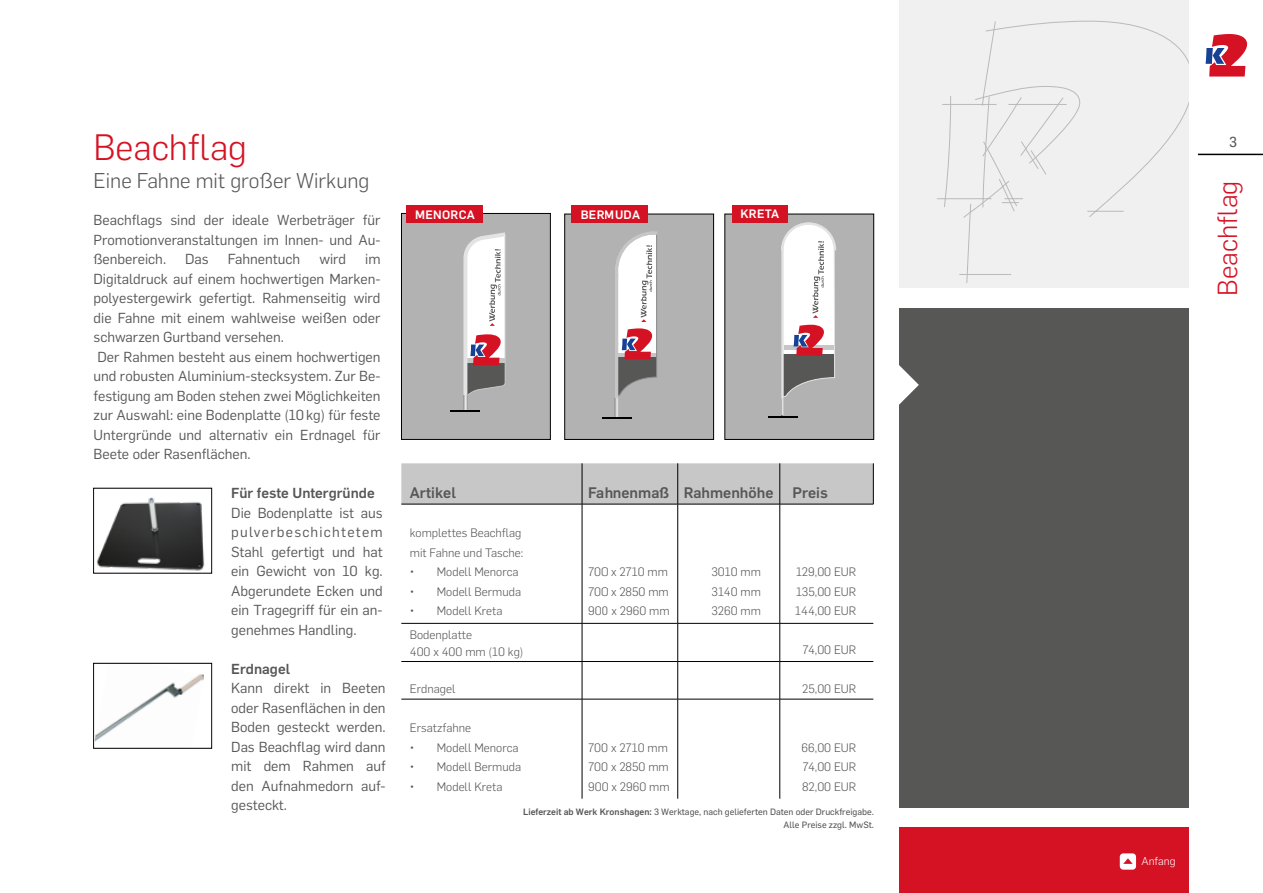
<style>
.page{position:relative;width:1263px;height:893px;background:#fff}
.page>*{position:absolute;margin:0;border:0;box-sizing:border-box;transform-origin:0 0}
.Überschriften_rot{font:300 36px "Flama";color:#d51224}
.INHALT_-_Register_se{font:300 27px "Flama";color:#d51224}
.Subheadline{font:300 21px "Flama";color:#575756}
.t1{font:500 15px "Flama";color:#575756}
.Fließtext{font:14.25px/19.5px "Flama";color:#575756;text-align:justify}
.Fließtext-2{font:500 14.25px "Flama";color:#575756}
.t2{font:14.25px "Flama Basic";color:#575756}
.Tabelle{font:300 12px "Flama";color:#575756}
.Überschrift_weiß_mit{font:500 12px "Flama";letter-spacing:.02em;color:#fff}
.t3{font:300 11.1px "Flama";color:#fff}
.t4{font:9px "Flama Basic";color:#575756}
.s1{font-family:"Flama";font-weight:500}
</style>
<div class="page">
<div style="left:899px;top:308px;width:289px;height:500px;background:#575756"></div>
<div style="left:899px;top:827px;width:289px;height:66px;background:#d51224"></div>
<svg style="left:899px;top:365px;width:20px;height:40px"></svg>
<hr style="left:1198px;top:154px;width:65px;height:1px;background:#000">
<svg style="left:1205px;top:34px;width:42px;height:43px"></svg>
<div style="left:1120px;top:853px;width:16px;height:17px;background:#fff;border-radius:3px"></div>
<svg style="left:1123px;top:858px;width:10px;height:6px"></svg>
<div style="left:401px;top:463px;width:472px;height:41px;background:#c7c7c7"></div>
<hr style="left:582px;top:463px;width:1px;height:41px;background:#000">
<hr style="left:677px;top:463px;width:1px;height:41px;background:#000">
<hr style="left:779px;top:463px;width:1px;height:41px;background:#000">
<hr style="left:873px;top:463px;width:1px;height:41px;background:#000">
<hr style="left:401px;top:504px;width:181px;height:1px;background:#000">
<hr style="left:582px;top:504px;width:96px;height:1px;background:#000">
<hr style="left:678px;top:504px;width:102px;height:1px;background:#000">
<hr style="left:780px;top:504px;width:93px;height:1px;background:#000">
<hr style="left:401px;top:623px;width:181px;height:1px;background:#000">
<hr style="left:582px;top:623px;width:96px;height:1px;background:#000">
<hr style="left:678px;top:623px;width:102px;height:1px;background:#000">
<hr style="left:780px;top:623px;width:93px;height:1px;background:#000">
<hr style="left:401px;top:661px;width:181px;height:1px;background:#000">
<hr style="left:582px;top:661px;width:96px;height:1px;background:#000">
<hr style="left:678px;top:661px;width:102px;height:1px;background:#000">
<hr style="left:780px;top:661px;width:93px;height:1px;background:#000">
<hr style="left:401px;top:699px;width:181px;height:1px;background:#000">
<hr style="left:582px;top:699px;width:96px;height:1px;background:#000">
<hr style="left:678px;top:699px;width:102px;height:1px;background:#000">
<hr style="left:780px;top:699px;width:93px;height:1px;background:#000">
<hr style="left:582px;top:504px;width:1px;height:119px;background:#000">
<hr style="left:677px;top:504px;width:1px;height:119px;background:#000">
<hr style="left:779px;top:504px;width:1px;height:119px;background:#000">
<hr style="left:582px;top:623px;width:1px;height:38px;background:#000">
<hr style="left:677px;top:623px;width:1px;height:38px;background:#000">
<hr style="left:779px;top:623px;width:1px;height:38px;background:#000">
<hr style="left:582px;top:662px;width:1px;height:37px;background:#000">
<hr style="left:677px;top:662px;width:1px;height:37px;background:#000">
<hr style="left:779px;top:662px;width:1px;height:37px;background:#000">
<hr style="left:582px;top:699px;width:1px;height:100px;background:#000">
<hr style="left:677px;top:699px;width:1px;height:100px;background:#000">
<hr style="left:779px;top:699px;width:1px;height:100px;background:#000">
<div style="left:401px;top:213px;width:149px;height:226px;background:#b3b2b2"></div>
<div style="left:401px;top:213px;width:149px;height:227px;border:1px solid #000"></div>
<hr style="left:451px;top:410px;width:29px;height:2px;background:#000">
<svg style="left:463px;top:232px;width:43px;height:178px"></svg>
<svg style="left:463px;top:395px;width:4px;height:15px"></svg>
<div style="left:407px;top:206px;width:76px;height:17px;background:#d51224"></div>
<div style="left:565px;top:214px;width:149px;height:225px;background:#b3b2b2"></div>
<div style="left:564px;top:214px;width:150px;height:226px;border:1px solid #000"></div>
<div style="left:615px;top:343px;width:3px;height:71px;border:2px solid #c6c6c6"></div>
<svg style="left:615px;top:231px;width:42px;height:165px;background:#ccbcbf"></svg>
<svg style="left:603px;top:417px;width:29px;height:1px"></svg>
<svg style="left:615px;top:398px;width:3px;height:18px"></svg>
<div style="left:571px;top:206px;width:77px;height:17px;background:#d51224"></div>
<div style="left:725px;top:214px;width:149px;height:225px;background:#b3b2b2"></div>
<div style="left:725px;top:214px;width:149px;height:226px;border:1px solid #000"></div>
<hr style="left:768px;top:416px;width:29px;height:2px;background:#000">
<svg style="left:781px;top:222px;width:55px;height:194px"></svg>
<div style="left:732px;top:206px;width:55px;height:17px;background:#d51224"></div>
<img style="left:96px;top:674px;width:108px;height:67px">
<div style="left:94px;top:663px;width:118px;height:85px;border:1px solid #000"></div>
<img style="left:96px;top:497px;width:109px;height:74px">
<div style="left:899px;top:0;width:289px;height:288px;background:#f0f0f0"></div>
<svg style="left:959px;top:274px;width:9px;height:9px"></svg>
<svg style="left:937px;top:96px;width:29px;height:122px"></svg>
<svg style="left:966px;top:20px;width:222px;height:255px"></svg>
<p class="Überschriften_rot" style="left:94px;top:123px;width:155px">Beachflag</p>
<p class="Subheadline" style="left:94px;top:166px;width:277px">Eine Fahne mit großer Wirkung</p>
<p class="Fließtext" style="left:94px;top:209px;width:289px">Beachflags sind der ideale Werbeträger für Promotionveranstaltungen im Innen- und Au&shy;ßenbereich.</p>
<p class="Fließtext" style="left:185px;top:248px;width:25px">Das</p>
<p class="Fließtext" style="left:228px;top:248px;width:74px">Fahnentuch</p>
<p class="Fließtext" style="left:319px;top:248px;width:28px">wird</p>
<p class="Fließtext" style="left:94px;top:248px;width:289px;text-indent:272px">im Digitaldruck auf einem hochwertigen Marken&shy;polyestergewirk gefertigt. Rahmenseitig wird die Fahne mit einem wahlweise weißen oder schwarzen Gurtband versehen.</p>
<p class="Fließtext" style="left:94px;top:346px;width:289px">Der Rahmen besteht aus einem hochwertigen und robusten Aluminium-stecksystem. Zur Be&shy;festigung am Boden stehen zwei Möglichkeiten zur Auswahl: eine Bodenplatte (10kg) für feste Untergründe und alternativ ein Erdnagel für Beete oder Rasenflächen.</p>
<p class="Fließtext-2" style="left:231px;top:483px;width:145px">Für feste Untergründe</p>
<p class="Fließtext" style="left:231px;top:502px;width:153px">Die Bodenplatte ist aus pulverbeschichtetem Stahl gefertigt und hat ein Gewicht von 10 kg.<br>Abgerundete Ecken und ein Tragegriff für ein an&shy;genehmes Handling.</p>
<p class="Fließtext-2" style="left:231px;top:658px;width:60px">Erdnagel</p>
<p class="Fließtext" style="left:231px;top:677px;width:156px">Kann direkt in Beeten oder Rasenflächen in den Boden gesteckt werden.<br>Das Beachflag wird dann mit dem Rahmen auf den Aufnahmedorn auf&shy;gesteckt.</p>
<p class="Überschrift_weiß_mit" style="left:415px;top:206px;width:61px">MENORCA</p>
<p class="Überschrift_weiß_mit" style="left:581px;top:206px;width:61px">BERMUDA</p>
<p class="Überschrift_weiß_mit" style="left:740px;top:206px;width:40px">KRETA</p>
<p class="t1" style="left:410px;top:482px;width:48px">Artikel</p>
<p class="t1" style="left:588px;top:482px;width:83px">Fahnenmaß</p>
<p class="t1" style="left:684px;top:482px;width:91px">Rahmenhöhe</p>
<p class="t1" style="left:792px;top:482px;width:37px">Preis</p>
<p class="Tabelle" style="left:410px;top:525px;width:113px">komplettes Beachflag</p>
<p class="Tabelle" style="left:410px;top:544px;width:115px">mit Fahne und Tasche:</p>
<p class="Tabelle" style="left:410px;top:564px;width:110px">• Modell Menorca</p>
<p class="Tabelle" style="left:410px;top:583px;width:113px">• Modell Bermuda</p>
<p class="Tabelle" style="left:410px;top:603px;width:94px">• Modell Kreta</p>
<p class="Tabelle" style="left:588px;top:564px;width:81px">700 x 2710 mm</p>
<p class="Tabelle" style="left:588px;top:583px;width:82px">700 x 2850 mm</p>
<p class="Tabelle" style="left:588px;top:603px;width:83px">900 x 2960 mm</p>
<p class="Tabelle" style="left:796px;top:564px;width:62px">129,00 EUR</p>
<p class="Tabelle" style="left:796px;top:583px;width:62px">135,00 EUR</p>
<p class="Tabelle" style="left:795px;top:603px;width:63px">144,00 EUR</p>
<p class="Tabelle" style="left:711px;top:564px;width:51px">3010 mm</p>
<p class="Tabelle" style="left:711px;top:583px;width:51px">3140 mm</p>
<p class="Tabelle" style="left:711px;top:603px;width:51px">3260 mm</p>
<p class="Tabelle" style="left:410px;top:627px;width:64px">Bodenplatte</p>
<p class="Tabelle" style="left:410px;top:643px;width:115px">400 x 400 mm (10 kg)</p>
<p class="Tabelle" style="left:802px;top:642px;width:55px">74,00 EUR</p>
<p class="Tabelle" style="left:410px;top:681px;width:47px">Erdnagel</p>
<p class="Tabelle" style="left:802px;top:681px;width:56px">25,00 EUR</p>
<p class="Tabelle" style="left:410px;top:720px;width:63px">Ersatzfahne</p>
<p class="Tabelle" style="left:410px;top:739px;width:110px">• Modell Menorca</p>
<p class="Tabelle" style="left:410px;top:759px;width:113px">• Modell Bermuda</p>
<p class="Tabelle" style="left:410px;top:778px;width:94px">• Modell Kreta</p>
<p class="Tabelle" style="left:588px;top:739px;width:81px">700 x 2710 mm</p>
<p class="Tabelle" style="left:588px;top:759px;width:82px">700 x 2850 mm</p>
<p class="Tabelle" style="left:588px;top:778px;width:83px">900 x 2960 mm</p>
<p class="Tabelle" style="left:802px;top:739px;width:56px">66,00 EUR</p>
<p class="Tabelle" style="left:802px;top:759px;width:55px">74,00 EUR</p>
<p class="Tabelle" style="left:802px;top:778px;width:56px">82,00 EUR</p>
<p class="t4" style="left:523px;top:805px;width:352px"><span class="s1">Lieferzeit ab Werk Kronshagen:</span> 3 Werktage, nach gelieferten Daten oder Druckfreigabe.</p>
<p class="t4" style="left:784px;top:818px;width:92px">Alle Preise zzgl. MwSt.</p>
<p class="t2" style="left:1229px;top:132px;width:9px">3</p>
<p class="INHALT_-_Register_se" style="left:1209px;top:296px;width:117px;rotate:-90deg">Beachflag</p>
<p class="t3" style="left:1141px;top:854px;width:36px">Anfang</p>
</div>
